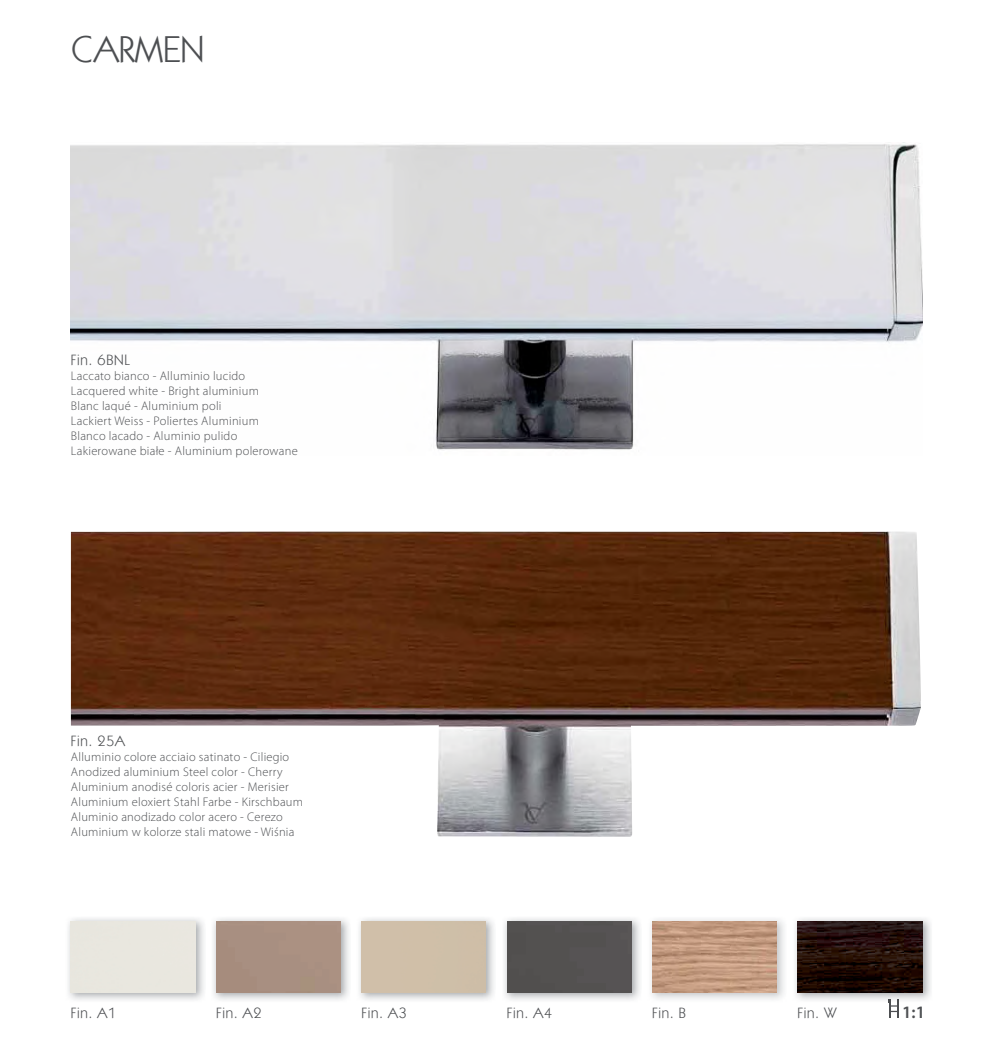
<style>
.page{position:relative;width:993px;height:1053px;background:#fff}
.page>*{position:absolute;margin:0;border:0;box-sizing:border-box;transform-origin:0 0}
.t1{font:37.5px "Kabel IT Cby BT";color:#4d4f52}
.t2{font:600 17.5px "Myriad Pro";color:#4d4f52}
.t3{font:15px "Kabel IT Cby BT";letter-spacing:.05em;color:#4d4f52}
.t4{font:300 12.5px/15px "Myriad Pro";letter-spacing:.02em;color:#4d4f52}
</style>
<div class="page">
<img style="left:71px;top:144px;width:850px;height:306px">
<img style="left:71px;top:531px;width:849px;height:306px">
<img style="left:68px;top:918px;width:136px;height:82px">
<div style="left:71px;top:921px;width:124px;height:71px;background:#e9e7df"></div>
<img style="left:213px;top:918px;width:136px;height:82px">
<div style="left:216px;top:921px;width:124px;height:71px;background:#a88f81"></div>
<img style="left:359px;top:918px;width:135px;height:82px">
<div style="left:361px;top:921px;width:124px;height:71px;background:#d0bfa8"></div>
<img style="left:504px;top:918px;width:136px;height:82px">
<div style="left:507px;top:921px;width:124px;height:71px;background:#535150"></div>
<img style="left:651px;top:919px;width:133px;height:81px">
<img style="left:652px;top:921px;width:124px;height:71px">
<img style="left:795px;top:918px;width:136px;height:84px">
<svg style="left:888px;top:999px;width:10px;height:18px"></svg>
<img style="left:797px;top:921px;width:124px;height:71px">
<h1 class="t1" style="left:72px;top:26px;width:134px">CARMEN</h1>
<p class="t3" style="left:71px;top:350px;width:60px">Fin. 6BNL</p>
<p class="t4" style="left:71px;top:368px;width:228px">Laccato bianco - Alluminio lucido Lacquered white - Bright aluminium<br>Blanc laqué - Aluminium poli<br>Lackiert Weiss - Poliertes Aluminium<br>Blanco lacado - Aluminio pulido Lakierowane białe - Aluminium polerowane</p>
<p class="t3" style="left:71px;top:731px;width:55px">Fin. 25A</p>
<p class="t4" style="left:71px;top:749px;width:233px">Alluminio colore acciaio satinato - Ciliegio Anodized aluminium Steel color - Cherry Aluminium anodisé coloris acier - Merisier Aluminium eloxiert Stahl Farbe - Kirschbaum Aluminio anodizado color acero - Cerezo Aluminium w kolorze stali matowe - Wiśnia</p>
<p class="t3" style="left:71px;top:1003px;width:47px">Fin. A1</p>
<p class="t3" style="left:216px;top:1003px;width:47px">Fin. A2</p>
<p class="t3" style="left:361px;top:1003px;width:47px">Fin. A3</p>
<p class="t3" style="left:506px;top:1003px;width:47px">Fin. A4</p>
<p class="t3" style="left:652px;top:1003px;width:35px">Fin. B</p>
<p class="t3" style="left:797px;top:1003px;width:41px">Fin. W</p>
<h2 class="t2" style="left:901px;top:1000px;width:24px">1:1</h2>
</div>
